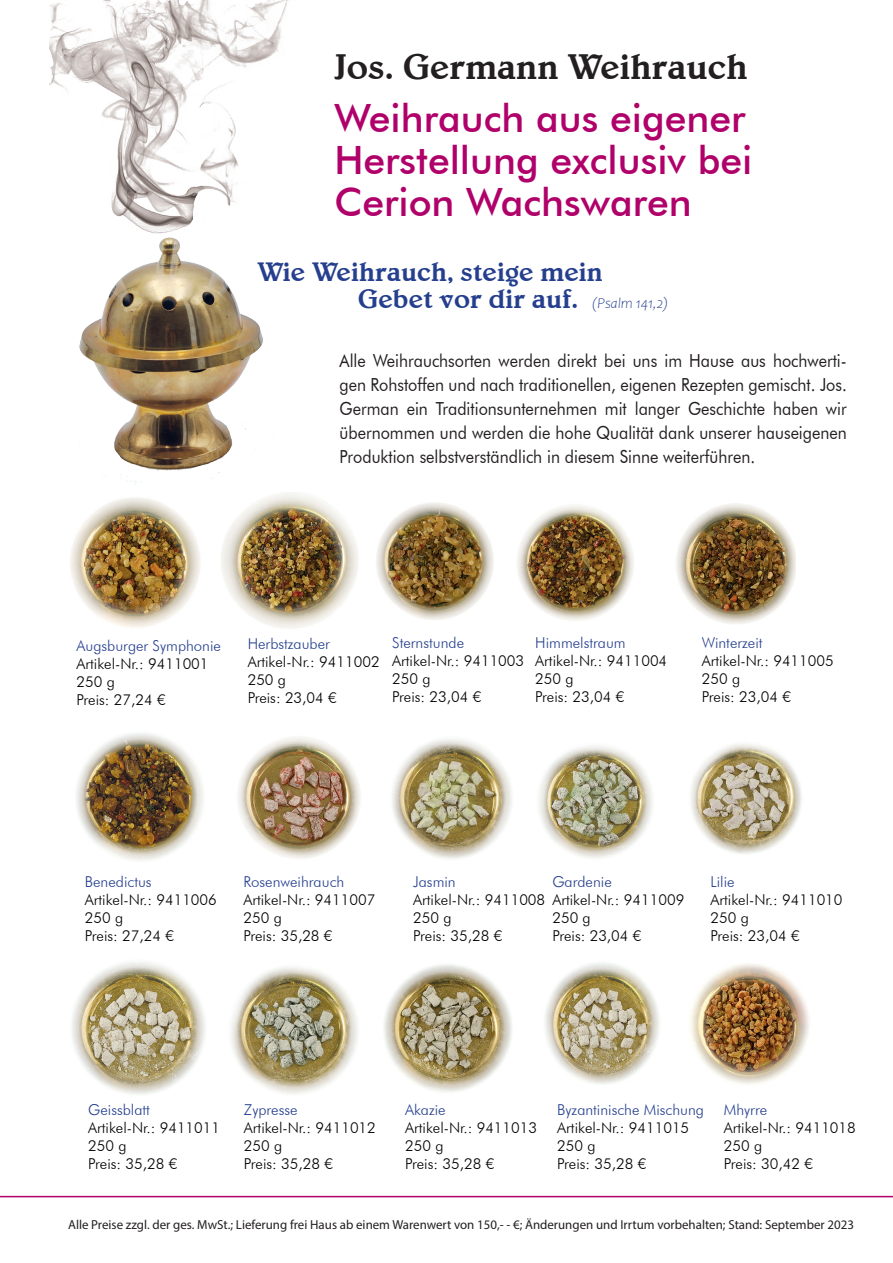
<style>
.page{position:relative;width:893px;height:1263px;background:#fff}
.page>*{position:absolute;margin:0;border:0;box-sizing:border-box;transform-origin:0 0}
.t1{font:500 39px/42px "Futura BT";color:#b0016a}
.t2{font:500 36px "Belwe";color:#231f20}
.t3{font:500 27px/27px "Belwe";color:#253f8e}
.t4{font:18px/24px "Futura BT";color:#231f20;text-align:justify;scale:.9 1}
.t5{font:300 15px/18px "Futura BT";color:#000}
.t6{font:300 15px "Futura BT";color:#253f8e}
.t7{font:13.05px "Myriad Pro";color:#231f20}
.s1{font-family:"Candara";font-weight:300;font-style:italic;font-size:15px}
</style>
<div class="page">
<img style="left:539px;top:746px;width:114px;height:112px">
<img style="left:691px;top:744px;width:111px;height:110px">
<img style="left:72px;top:962px;width:133px;height:133px">
<img style="left:231px;top:967px;width:127px;height:127px">
<img style="left:383px;top:964px;width:129px;height:128px">
<hr style="left:0;top:1196px;width:893px;height:1px;background:#b0016a">
<img style="left:49px;top:0;width:240px;height:485px">
<img style="left:70px;top:497px;width:131px;height:131px">
<img style="left:221px;top:492px;width:138px;height:137px">
<img style="left:376px;top:502px;width:118px;height:118px">
<img style="left:517px;top:505px;width:117px;height:116px">
<img style="left:676px;top:503px;width:120px;height:121px">
<img style="left:76px;top:733px;width:127px;height:128px">
<img style="left:238px;top:737px;width:123px;height:122px">
<img style="left:392px;top:739px;width:120px;height:120px">
<img style="left:545px;top:963px;width:115px;height:121px">
<img style="left:690px;top:963px;width:119px;height:121px">
<h2 class="t2" style="left:333px;top:46px;width:416px">Jos. Germann Weihrauch</h2>
<h1 class="t1" style="left:334px;top:97px;width:419px">Weihrauch aus eigener<br>Herstellung exclusiv bei<br>Cerion Wachswaren</h1>
<h3 class="t3" style="left:358px;top:259px;width:312px;text-indent:-100px">Wie Weihrauch, steige mein<br>Gebet vor dir auf. <span class="s1">(Psalm 141,2)</span></h3>
<p class="t4" style="left:340px;top:349px;width:565px">Alle Weihrauchsorten werden direkt bei uns im Hause aus hochwerti&shy;gen Rohstoffen und nach traditionellen, eigenen Rezepten gemischt. Jos.<br>German ein Traditionsunternehmen mit langer Geschichte haben wir übernommen und werden die hohe Qualität dank unserer hauseigenen Produktion selbstverständlich in diesem Sinne weiterführen.</p>
<p class="t6" style="left:77px;top:636px;width:146px">Augsburger Symphonie</p>
<p class="t5" style="left:77px;top:654px;width:133px">Artikel-Nr.: 9411001<br>250 g<br>Preis: 27,24 €</p>
<p class="t6" style="left:248px;top:635px;width:84px">Herbstzauber</p>
<p class="t5" style="left:248px;top:653px;width:133px">Artikel-Nr.: 9411002<br>250 g<br>Preis: 23,04 €</p>
<p class="t6" style="left:392px;top:634px;width:73px">Sternstunde</p>
<p class="t5" style="left:392px;top:652px;width:133px">Artikel-Nr.: 9411003<br>250 g<br>Preis: 23,04 €</p>
<p class="t6" style="left:535px;top:633px;width:92px">Himmelstraum</p>
<p class="t5" style="left:535px;top:651px;width:133px">Artikel-Nr.: 9411004<br>250 g<br>Preis: 23,04 €</p>
<p class="t6" style="left:702px;top:634px;width:62px">Winterzeit</p>
<p class="t5" style="left:702px;top:652px;width:133px">Artikel-Nr.: 9411005<br>250 g<br>Preis: 23,04 €</p>
<p class="t6" style="left:85px;top:872px;width:68px">Benedictus</p>
<p class="t5" style="left:85px;top:890px;width:133px">Artikel-Nr.: 9411006<br>250 g<br>Preis: 27,24 €</p>
<p class="t6" style="left:243px;top:872px;width:102px">Rosenweihrauch</p>
<p class="t5" style="left:243px;top:890px;width:133px">Artikel-Nr.: 9411007<br>250 g<br>Preis: 35,28 €</p>
<p class="t6" style="left:552px;top:872px;width:61px">Gardenie</p>
<p class="t5" style="left:552px;top:890px;width:133px">Artikel-Nr.: 9411009<br>250 g<br>Preis: 23,04 €</p>
<p class="t6" style="left:413px;top:872px;width:44px">Jasmin</p>
<p class="t5" style="left:413px;top:890px;width:133px">Artikel-Nr.: 9411008<br>250 g<br>Preis: 35,28 €</p>
<p class="t6" style="left:711px;top:872px;width:25px">Lilie</p>
<p class="t5" style="left:711px;top:890px;width:133px">Artikel-Nr.: 9411010<br>250 g<br>Preis: 23,04 €</p>
<p class="t6" style="left:88px;top:1101px;width:63px">Geissblatt</p>
<p class="t5" style="left:88px;top:1119px;width:133px">Artikel-Nr.: 9411011<br>250 g<br>Preis: 35,28 €</p>
<p class="t6" style="left:244px;top:1101px;width:55px">Zypresse</p>
<p class="t5" style="left:244px;top:1119px;width:133px">Artikel-Nr.: 9411012<br>250 g<br>Preis: 35,28 €</p>
<p class="t6" style="left:405px;top:1100px;width:42px">Akazie</p>
<p class="t5" style="left:405px;top:1118px;width:133px">Artikel-Nr.: 9411013<br>250 g<br>Preis: 35,28 €</p>
<p class="t6" style="left:557px;top:1100px;width:148px">Byzantinische Mischung</p>
<p class="t5" style="left:557px;top:1118px;width:133px">Artikel-Nr.: 9411015<br>250 g<br>Preis: 35,28 €</p>
<p class="t6" style="left:724px;top:1101px;width:45px">Mhyrre</p>
<p class="t5" style="left:724px;top:1119px;width:133px">Artikel-Nr.: 9411018<br>250 g<br>Preis: 30,42 €</p>
<p class="t7" style="left:68px;top:1217px;width:787px">Alle Preise zzgl. der ges. MwSt.; Lieferung frei Haus ab einem Warenwert von 150,- - €; Änderungen und Irrtum vorbehalten; Stand: September 2023</p>
</div>
